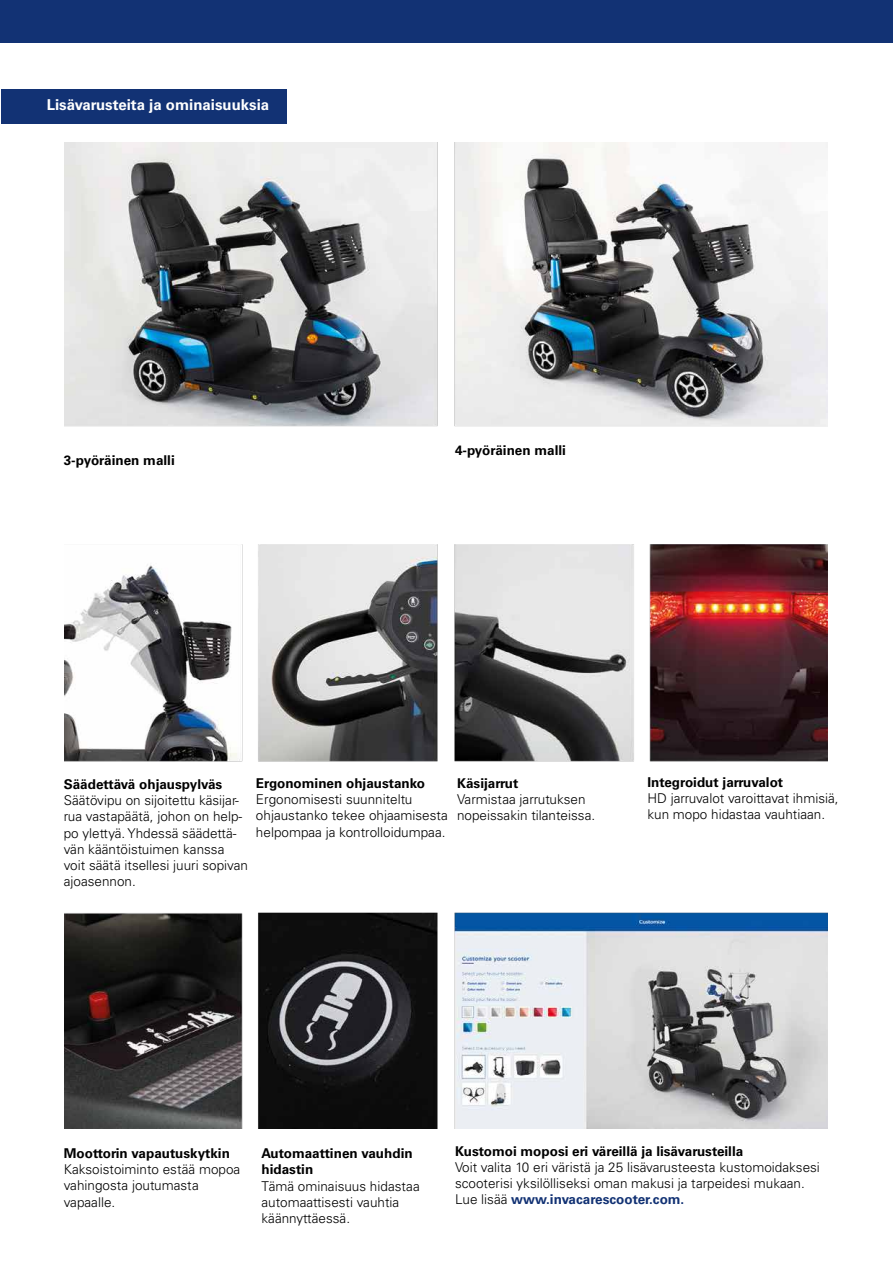
<style>
.page{position:relative;width:893px;height:1263px;background:#fff}
.page>*{position:absolute;margin:0;border:0;box-sizing:border-box;transform-origin:0 0}
.t1{font:700 15px "Univers LT Std";color:#fff}
.t2{font:300 13.5px/16.2px "Univers LT Std";color:#000}
.t3{font:700 13.5px/16.2px "Univers LT Std";color:#000}
.s1{font-weight:700;color:#123274}
</style>
<div class="page">
<img style="left:65px;top:142px;width:762px;height:987px">
<div style="left:0;top:0;width:893px;height:42px;background:#123274"></div>
<div style="left:1px;top:89px;width:285px;height:34px;background:#123274"></div>
<p class="t1" style="left:47px;top:96px;width:224px">Lisävarusteita ja ominaisuuksia</p>
<p class="t3" style="left:64px;top:452px;width:112px">3-pyöräinen malli</p>
<p class="t3" style="left:455px;top:442px;width:112px">4-pyöräinen malli</p>
<p class="t3" style="left:64px;top:776px;width:160px">Säädettävä ohjauspylväs</p>
<p class="t2" style="left:64px;top:792px;width:186px">Säätövipu on sijoitettu käsijar&shy;rua vastapäätä, johon on help&shy;po ylettyä. Yhdessä säädettä&shy;vän kääntöistuimen kanssa voit säätä itsellesi juuri sopivan ajoasennon.</p>
<p class="t3" style="left:256px;top:775px;width:171px">Ergonominen ohjaustanko</p>
<p class="t2" style="left:256px;top:791px;width:194px">Ergonomisesti suunniteltu ohjaustanko tekee ohjaamisesta helpompaa ja kontrolloidumpaa.</p>
<p class="t3" style="left:457px;top:775px;width:63px">Käsijarrut</p>
<p class="t2" style="left:457px;top:791px;width:140px">Varmistaa jarrutuksen nopeissakin tilanteissa.</p>
<p class="t3" style="left:647px;top:774px;width:137px">Integroidut jarruvalot</p>
<p class="t2" style="left:647px;top:790px;width:193px">HD jarruvalot varoittavat ihmisiä, kun mopo hidastaa vauhtiaan.</p>
<p class="t3" style="left:64px;top:1145px;width:168px">Moottorin vapautuskytkin</p>
<p class="t2" style="left:64px;top:1161px;width:178px">Kaksoistoiminto estää mopoa vahingosta joutumasta vapaalle.</p>
<p class="t3" style="left:261px;top:1145px;width:153px">Automaattinen vauhdin hidastin</p>
<p class="t2" style="left:261px;top:1177px;width:160px">Tämä ominaisuus hidastaa automaattisesti vauhtia käännyttäessä.</p>
<p class="t3" style="left:455px;top:1143px;width:290px">Kustomoi moposi eri väreillä ja lisävarusteilla</p>
<p class="t2" style="left:455px;top:1159px;width:366px">Voit valita 10 eri väristä ja 25 lisävarusteesta kustomoidaksesi scooterisi yksilölliseksi oman makusi ja tarpeidesi mukaan.<br>Lue lisää <span class="s1">www.invacarescooter.com.</span></p>
</div>
